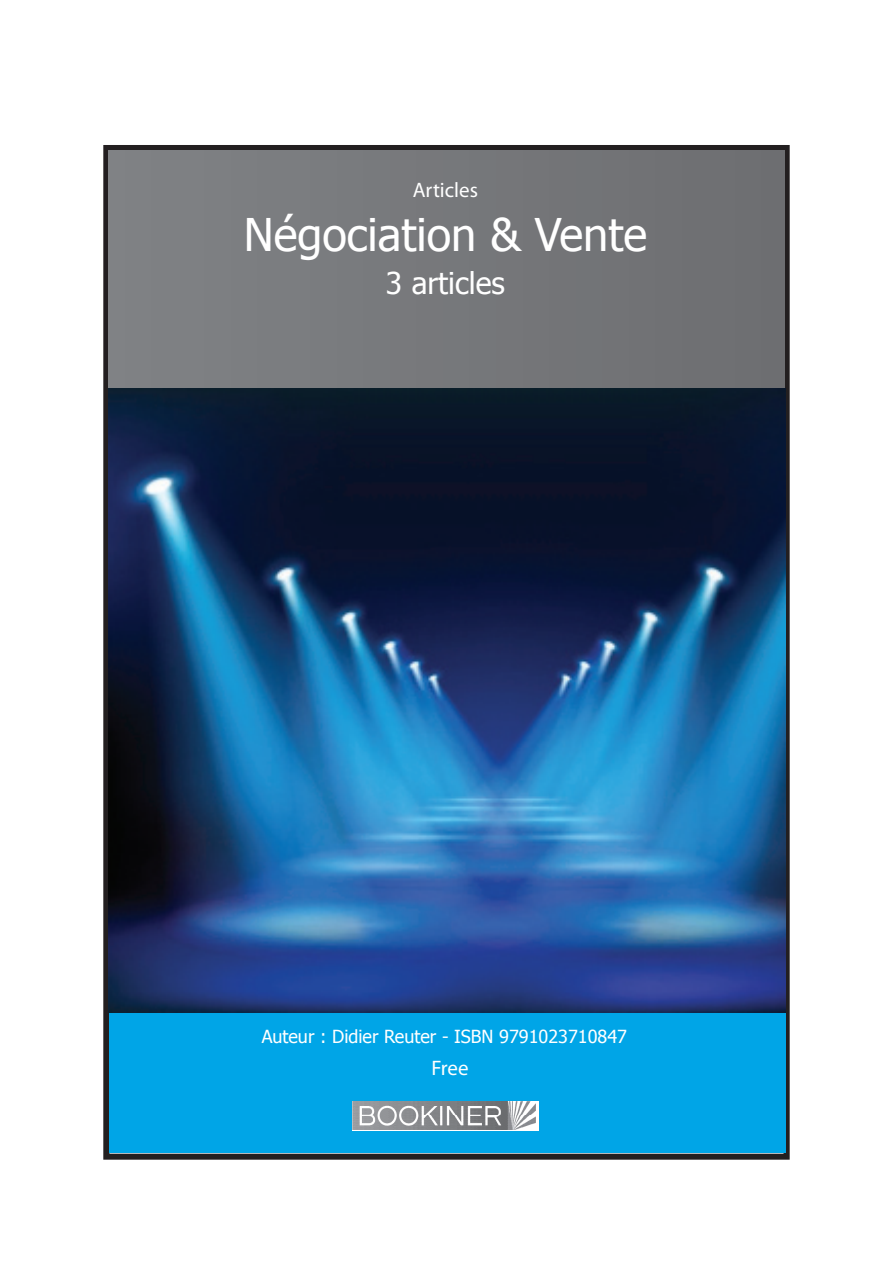
<style>
.page{position:relative;width:893px;height:1263px;background:#fff}
.page>*{position:absolute;margin:0;border:0;box-sizing:border-box;transform-origin:0 0}
.t1{font:45px "Tahoma";color:#fff}
.t2{font:30px "Tahoma";color:#fff}
.t3{font:21px "Myriad Pro";color:#fff}
.t4{font:18px "Tahoma";color:#fff}
</style>
<div class="page">
<div style="left:103px;top:145px;width:687px;height:1015px;border:6px solid #231f20"></div>
<div style="left:108px;top:151px;width:676px;height:240px;background:#76787b"></div>
<div style="left:109px;top:1012px;width:676px;height:141px;background:#00a5e7"></div>
<img style="left:352px;top:1101px;width:187px;height:30px">
<img style="left:108px;top:388px;width:677px;height:624px">
<p class="t3" style="left:413px;top:177px;width:67px">Articles</p>
<h1 class="t1" style="left:244px;top:205px;width:405px">Négociation &amp; Vente</h1>
<h2 class="t2" style="left:386px;top:263px;width:121px">3 articles</h2>
<p class="t4" style="left:262px;top:1024px;width:367px">Auteur : Didier Reuter - ISBN 9791023710847</p>
<p class="t3" style="left:431px;top:1055px;width:39px">Free</p>
</div>
